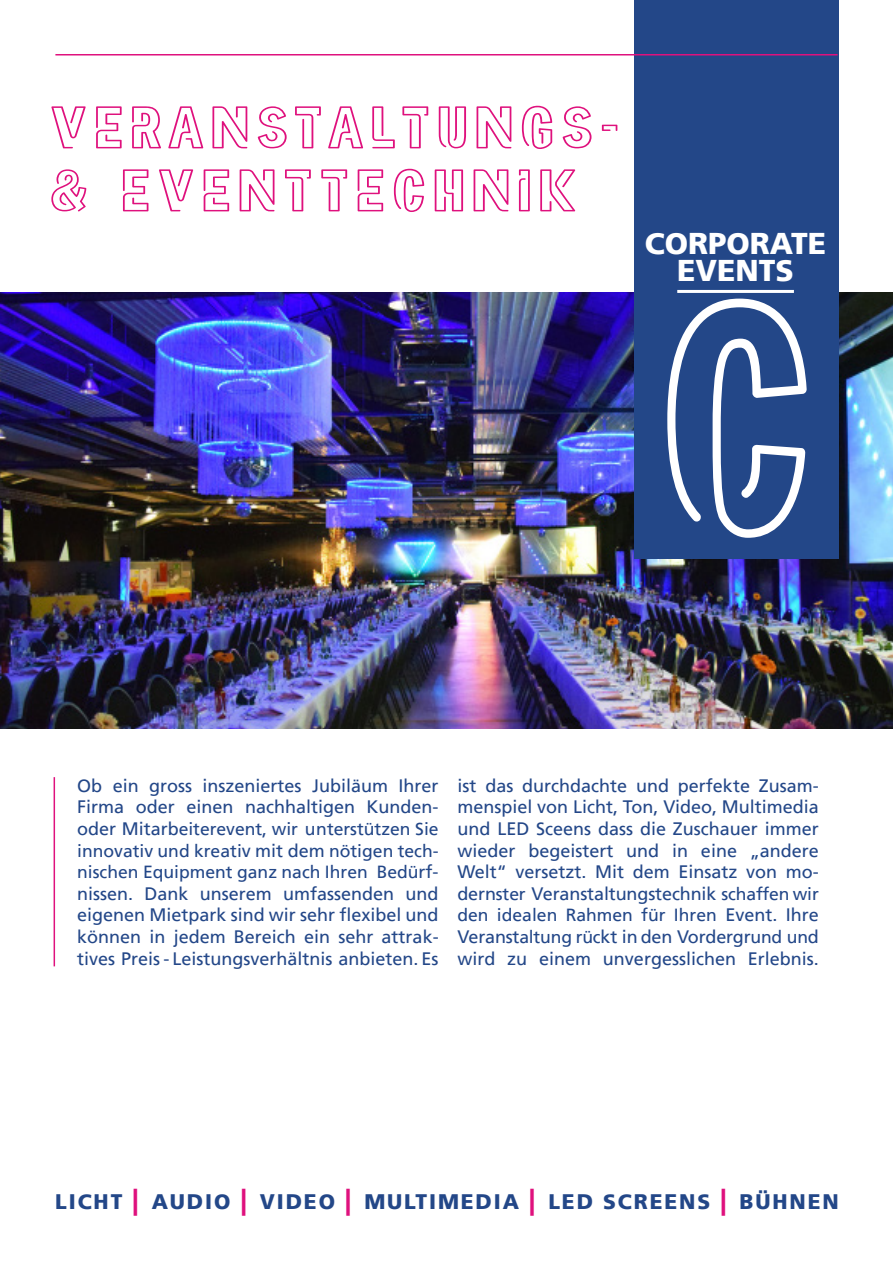
<style>
.page{position:relative;width:893px;height:1263px;background:#fff}
.page>*{position:absolute;margin:0;border:0;box-sizing:border-box;transform-origin:0 0}
.t1{font:290.25px "Neoneon";color:#fff}
.t2{font:52.5px/63px "Neoneon";letter-spacing:.065em;color:#df117d;scale:1.2 1}
.t3{font:900 30px/27px "Frutiger";color:#fff;text-align:center}
.t4{font:900 21px "Frutiger";letter-spacing:.09em;color:#234788}
.t5{font:18px/21.6px "Frutiger";color:#234788}
.t6{font:17.55px/21.6px "Frutiger";color:#234788;text-align:justify}
.s1{font-size:18px}
.s2{font-size:17.55px}
.s3{font-size:27px;color:#df117d}
</style>
<div class="page">
<img style="left:0;top:292px;width:893px;height:437px">
<div style="left:634px;top:0;width:205px;height:558px;background:#234788"></div>
<hr style="left:677px;top:290px;width:117px;height:3px;background:#fff">
<hr style="left:54px;top:777px;width:1px;height:189px;background:#df117d">
<hr style="left:55px;top:54px;width:783px;height:2px;background:#df117d">
<img style="left:892px;top:292px;width:1px;height:248px">
<h2 class="t2" style="left:51px;top:94px;width:478px">VERANSTALTUNGS-&amp; EVENTTECHNIK</h2>
<h3 class="t3" style="left:645px;top:230px;width:183px">CORPORATE<br>EVENTS</h3>
<h1 class="t1" style="left:666px;top:240px;width:171px">C</h1>
<p class="t5" style="left:77px;top:775px;width:363px">Ob ein gross inszeniertes Jubiläum Ihrer<br>Firma oder einen nachhaltigen Kunden-</p>
<p class="t6" style="left:77px;top:818px;width:363px"><span class="s1">oder Mitarb</span>eiterevent, wir u nterstützen Sie innovativ und kreati<span class="s1">v mit dem</span> nötigen tech&shy;nischen Equipment ganz nach Ihren Bedü<span class="s1">rf-</span></p>
<p class="t5" style="left:77px;top:883px;width:363px;text-align:justify">nissen. Dank unserem umfassenden und eigenen Mietpark sind wir sehr flexibel und können in jedem Bereich ein sehr attrak&shy;tives Preis - Leistungsverhältnis anbieten. Es</p>
<p class="t5" style="left:457px;top:775px;width:363px;text-align:justify">ist das durchdachte und perfekte Zusam&shy;menspiel von Licht, Ton, Video, Multimedia und LED Sceens dass die Zuschauer immer wieder begeistert und in eine „andere Welt“ versetzt. Mit dem Einsatz von mo&shy;dern<span class="s2">ster</span> Veranstaltungstechnik <span class="s2">schaffen wir</span></p>
<p class="t6" style="left:457px;top:904px;width:363px">den idealen Rahmen für Ihren <span class="s1">Event. Ihre</span></p>
<p class="t5" style="left:457px;top:926px;width:363px">Veranst<span class="s2">altung rüc</span>kt in den Vordergr<span class="s2">und un</span>d wird zu einem unvergesslichen Erlebnis.</p>
<p class="t4" style="left:55px;top:1189px;width:785px">LICHT <span class="s3">|</span> AUDIO <span class="s3">|</span> VIDEO <span class="s3">|</span> MULTIMEDIA <span class="s3">|</span> LED SCREENS <span class="s3">|</span> BÜHNEN</p>
</div>
